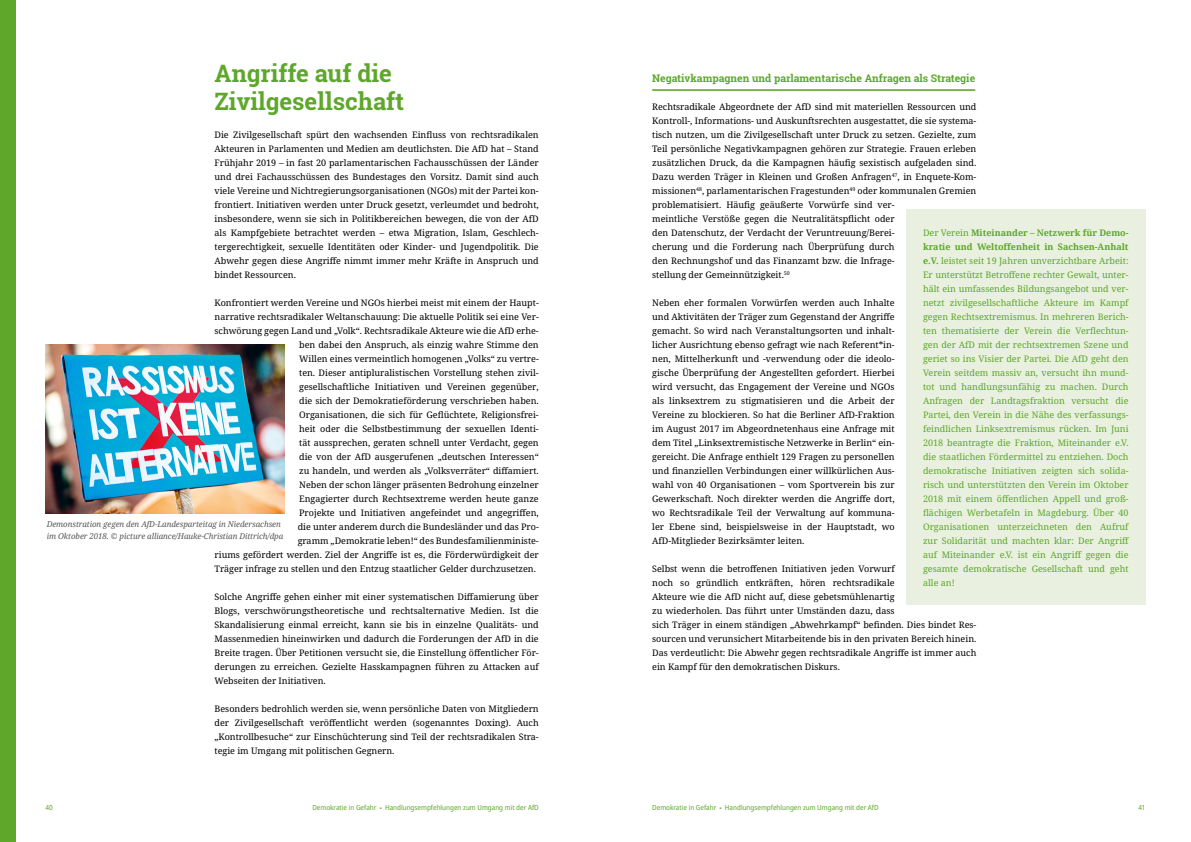
<style>
.page{position:relative;width:1191px;height:842px;background:#fff}
.page>*{position:absolute;margin:0;border:0;box-sizing:border-box;transform-origin:0 0}
.t1{font:700 24px/28px "Roboto Slab";color:#5ea72b}
.t2{font:700 10.5px "Roboto Slab";color:#5ea72b}
.t3{font:9px/14px "Noto Serif";color:#000;text-align:justify}
.t4{font:9px/14px "Noto Serif";color:#5ea72b;text-align:justify}
.t5{font:italic 8px/12px "Noto Serif";letter-spacing:-.01em;color:#575756}
.t6{font:semi-condensed 7px "Noto Sans";color:#5ea72b}
.s1{font-weight:700}
.s2{font-family:"Source Sans Pro";font-stretch:normal}
</style>
<div class="page">
<img style="left:45px;top:345px;width:240px;height:169px">
<div style="left:906px;top:209px;width:239px;height:396px;background:#e9f0df"></div>
<hr style="left:652px;top:89px;width:323px;height:2px;background:#5ea72b">
<div style="left:0;top:0;width:16px;height:842px;background:#5ea72b"></div>
<h1 class="t1" style="left:214px;top:59px;width:191px">Angriffe auf die<br>Zivilgesellschaft</h1>
<p class="t3" style="left:214px;top:128px;width:326px">Die Zivilgesellschaft spürt den wachsenden Einfluss von rechtsradikalen Akteuren in Parlamenten und Medien am deutlichsten. Die AfD hat – Stand Frühjahr 2019 – in fast 20 parlamentarischen Fachausschüssen der Länder und drei Fachausschüssen des Bundestages den Vorsitz. Damit sind auch viele Vereine und Nichtregierungsorganisationen (NGOs) mit der Partei kon&shy;frontiert. Initiativen werden unter Druck gesetzt, verleumdet und bedroht, insbesondere, wenn sie sich in Politikbereichen bewegen, die von der AfD als Kampfgebiete betrachtet werden – etwa Migration, Islam, Geschlech&shy;tergerechtigkeit, sexuelle Identitäten oder Kinder- und Jugendpolitik. Die Abwehr gegen diese Angriffe nimmt immer mehr Kräfte in Anspruch und bindet Ressourcen.</p>
<p class="t3" style="left:214px;top:296px;width:326px">Konfrontiert werden Vereine und NGOs hierbei meist mit einem der Haupt-</p>
<p class="t3" style="left:214px;top:310px;width:326px">narrative rechtsradikaler Weltanschauung: Die aktuelle Politik sei eine Ver-</p>
<p class="t3" style="left:214px;top:324px;width:326px">schwörung gegen Land und „Volk“. Rechtsradikale Akteure wie die AfD erhe-</p>
<p class="t3" style="left:299px;top:338px;width:241px">ben dabei den Anspruch, als einzig wahre Stimme den</p>
<p class="t3" style="left:299px;top:352px;width:241px">Willen eines vermeintlich homogenen „Volks“ zu vertre-</p>
<p class="t3" style="left:299px;top:366px;width:241px">ten. Dieser antipluralistischen Vorstellung stehen zivil-</p>
<p class="t3" style="left:299px;top:380px;width:241px">gesellschaftliche Initiativen und Vereinen gegenüber,</p>
<p class="t3" style="left:299px;top:394px;width:241px">die sich der Demokratieförderung verschrieben haben.</p>
<p class="t3" style="left:299px;top:408px;width:241px">Organisationen, die sich für Geflüchtete, Religionsfrei-</p>
<p class="t3" style="left:299px;top:422px;width:241px">heit oder die Selbstbestimmung der sexuellen Identi-</p>
<p class="t3" style="left:299px;top:436px;width:241px">tät aussprechen, geraten schnell unter Verdacht, gegen</p>
<p class="t3" style="left:299px;top:450px;width:241px">die von der AfD ausgerufenen „deutschen Interessen“</p>
<p class="t3" style="left:299px;top:464px;width:241px">zu handeln, und werden als „Volksverräter“ diffamiert.</p>
<p class="t3" style="left:299px;top:478px;width:241px">Neben der schon länger präsenten Bedrohung einzelner</p>
<p class="t3" style="left:299px;top:492px;width:241px">Engagierter durch Rechtsextreme werden heute ganze</p>
<p class="t3" style="left:299px;top:506px;width:241px">Projekte und Initiativen angefeindet und angegriffen,</p>
<p class="t3" style="left:298px;top:520px;width:242px">die unter anderem durch die Bundesländer und das Pro-</p>
<p class="t3" style="left:298px;top:534px;width:242px">gramm „Demokratie leben!“ des Bundesfamilienministe-</p>
<p class="t3" style="left:214px;top:548px;width:326px">riums gefördert werden. Ziel der Angriffe ist es, die Förderwürdigkeit der</p>
<p class="t3" style="left:214px;top:562px;width:323px">Träger infrage zu stellen und den Entzug staatlicher Gelder durchzusetzen.</p>
<p class="t3" style="left:214px;top:590px;width:326px">Solche Angriffe gehen einher mit einer systematischen Diffamierung über Blogs, verschwörungstheoretische und rechtsalternative Medien. Ist die Skandalisierung einmal erreicht, kann sie bis in einzelne Qualitäts- und Massenmedien hineinwirken und dadurch die Forderungen der AfD in die Breite tragen. Über Petitionen versucht sie, die Einstellung öffentlicher För&shy;derungen zu erreichen. Gezielte Hasskampagnen führen zu Attacken auf Webseiten der Initiativen.</p>
<p class="t3" style="left:214px;top:702px;width:326px">Besonders bedrohlich werden sie, wenn persönliche Daten von Mitgliedern der Zivilgesellschaft veröffentlicht werden (sogenanntes Doxing). Auch „Kontrollbesuche“ zur Einschüchterung sind Teil der rechtsradikalen Stra&shy;tegie im Umgang mit politischen Gegnern.</p>
<p class="t5" style="left:47px;top:518px;width:238px">Demonstration gegen den AfD-Landesparteitag in Niedersachsen im Oktober 2018. © picture alliance/Hauke-Christian Dittrich/dpa</p>
<p class="t2" style="left:652px;top:71px;width:324px">Negativkampagnen und parlamentarische Anfragen als Strategie</p>
<p class="t3" style="left:652px;top:100px;width:326px;text-align:left">Rechtsradikale Abgeordnete der AfD sind mit materiellen Ressourcen und Kontroll-, Informations- und Auskunftsrechten ausgestattet, die sie systema&shy;tisch nutzen, um die Zivilgesellschaft unter Druck zu setzen. Gezielte, zum Teil persönliche Negativkampagnen gehören zur Strategie. Frauen erleben zusätzlichen Druck, da die Kampagnen häufig sexistisch aufgeladen sind.<br>Dazu werden Träger in Kleinen und Großen Anfragen<sup>47</sup>, in Enquete-Kom&shy;missionen<sup>48</sup>, parlamentarischen Fragestunden<sup>49</sup> oder kommunalen Gremien problematisiert. Häufig geäußerte Vorwürfe sind ver-<br>meintliche Verstöße gegen die Neutralitätspflicht oder<br>den Datenschutz, der Verdacht der Veruntreuung/Berei-<br>cherung und die Forderung nach Überprüfung durch<br>den Rechnungshof und das Finanzamt bzw. die Infrage-<br>stellung der Gemeinnützigkeit.<sup>50</sup></p>
<p class="t3" style="left:652px;top:296px;width:244px">Neben eher formalen Vorwürfen werden auch Inhalte und Aktivitäten der Träger zum Gegenstand der Angriffe gemacht. So wird nach Veranstaltungsorten und inhalt&shy;licher Ausrichtung ebenso gefragt wie nach Referent*in&shy;nen, Mittelherkunft und -verwendung oder die ideolo&shy;gische Überprüfung der Angestellten gefordert. Hierbei wird versucht, das Engagement der Vereine und NGOs als linksextrem zu stigmatisieren und die Arbeit der Vereine zu blockieren. So hat die Berliner AfD-Fraktion im August 2017 im Abgeordnetenhaus eine Anfrage mit dem Titel „Linksextremistische Netzwerke in Berlin“ ein&shy;gereicht. Die Anfrage enthielt 129 Fragen zu personellen und finanziellen Verbindungen einer willkürlichen Aus&shy;wahl von 40 Organisationen – vom Sportverein bis zur Gewerkschaft. Noch direkter werden die Angriffe dort, wo Rechtsradikale Teil der Verwaltung auf kommuna&shy;ler Ebene sind, beispielsweise in der Hauptstadt, wo AfD-Mitglieder Bezirksämter leiten.</p>
<p class="t3" style="left:652px;top:562px;width:326px;text-align:left">Selbst wenn die betroffenen Initiativen jeden Vorwurf<br>noch so gründlich entkräften, hören rechtsradikale<br>Akteure wie die AfD nicht auf, diese gebetsmühlenartig<br>zu wiederholen. Das führt unter Umständen dazu, dass<br>sich Träger in einem ständigen „Abwehrkampf“ befinden. Dies bindet Res&shy;sourcen und verunsichert Mitarbeitende bis in den privaten Bereich hinein.<br>Das verdeutlicht: Die Abwehr gegen rechtsradikale Angriffe ist immer auch ein Kampf für den demokratischen Diskurs.</p>
<p class="t4" style="left:923px;top:226px;width:208px">Der Verein <span class="s1">Miteinander – Netzwerk für Demo&shy;kratie und Weltoffenheit in Sachsen-Anhalt e.V.</span> leistet seit 19 Jahren unverzichtbare Arbeit:<br>Er unterstützt Betroffene rechter Gewalt, unter&shy;hält ein umfassendes Bildungsangebot und ver&shy;netzt zivilgesellschaftliche Akteure im Kampf gegen Rechtsextremismus. In mehreren Berich&shy;ten thematisierte der Verein die Verflechtun&shy;gen der AfD mit der rechtsextremen Szene und geriet so ins Visier der Partei. Die AfD geht den Verein seitdem massiv an, versucht ihn mund&shy;tot und handlungsunfähig zu machen. Durch Anfragen der Landtagsfraktion versucht die Partei, den Verein in die Nähe des verfassungs&shy;feindlichen Linksextremismus rücken. Im Juni 2018 beantragte die Fraktion, Miteinander e.V. die staatlichen Fördermittel zu entziehen. Doch demokratische Initiativen zeigten sich solida&shy;risch und unterstützten den Verein im Oktober 2018 mit einem öffentlichen Appell und groß&shy;flächigen Werbetafeln in Magdeburg. Über 40<br>Organisationen unterzeichneten den Aufruf zur Solidarität und machten klar: Der Angriff auf Miteinander e.V. ist ein Angriff gegen die gesamte demokratische Gesellschaft und geht alle an!</p>
<p class="t6" style="left:45px;top:803px;width:9px">40</p>
<p class="t6" style="left:312px;top:803px;width:228px">Demokratie in Gefahr <span class="s2">•</span> Handlungsempfehlungen zum Umgang mit der AfD</p>
<p class="t6" style="left:652px;top:803px;width:228px">Demokratie in Gefahr <span class="s2">•</span> Handlungsempfehlungen zum Umgang mit der AfD</p>
<p class="t6" style="left:1138px;top:803px;width:9px">41</p>
</div>
